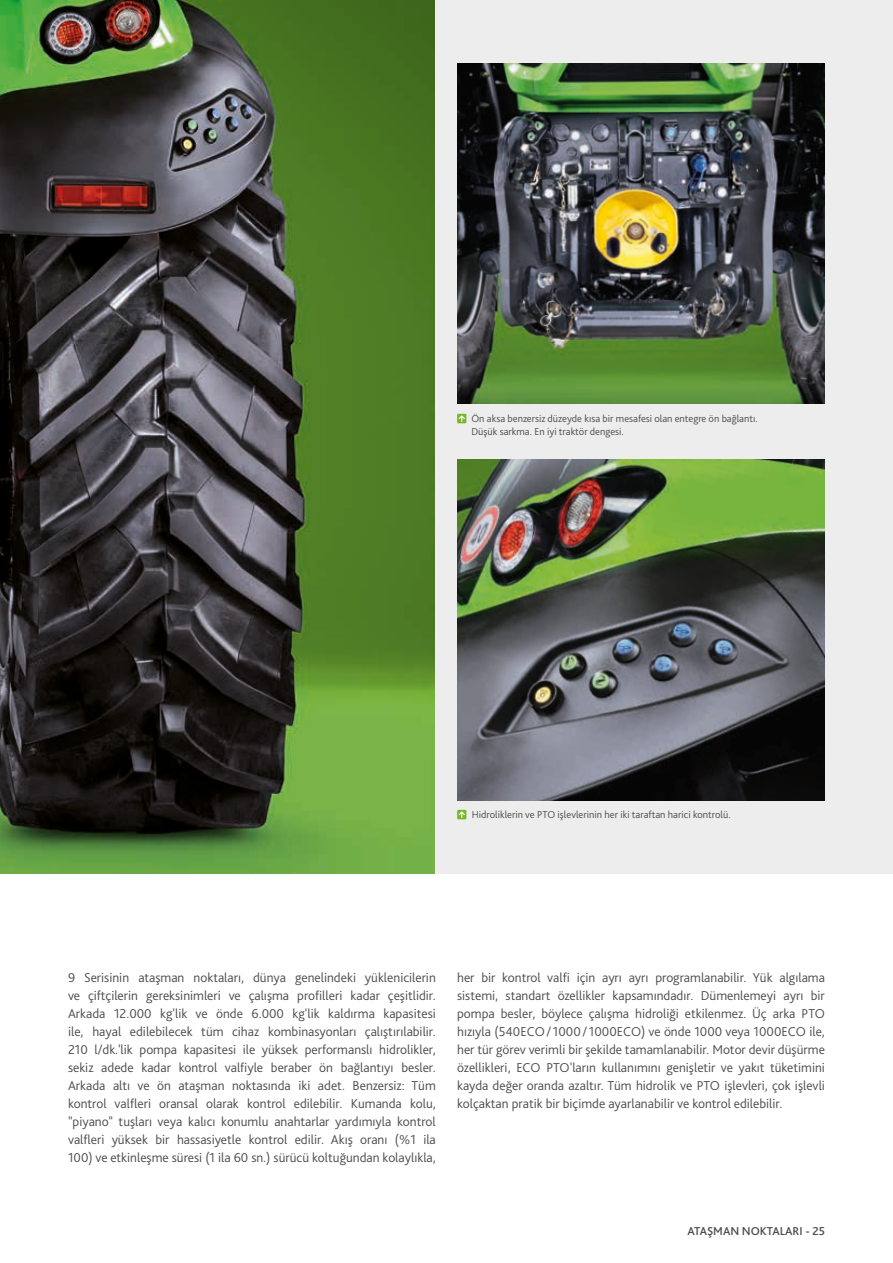
<style>
.page{position:relative;width:893px;height:1263px;background:#fff}
.page>*{position:absolute;margin:0;border:0;box-sizing:border-box;transform-origin:0 0}
.t1{font:300 13.5px/18px "Bliss Pro";color:#4b4b4a;text-align:justify}
.t2{font:500 12px "Bliss Pro";color:#4b4b4a}
.t3{font:300 10.5px/12.8px "Bliss Pro";color:#4b4b4a}
</style>
<div class="page">
<img style="left:0;top:0;width:436px;height:874px">
<div style="left:436px;top:0;width:457px;height:874px;background:#ededed"></div>
<img style="left:457px;top:64px;width:368px;height:340px">
<img style="left:457px;top:460px;width:368px;height:340px">
<div style="left:457px;top:414px;width:9px;height:9px;background:#76b82a"></div>
<svg style="left:459px;top:415px;width:6px;height:7px"></svg>
<div style="left:457px;top:810px;width:9px;height:9px;background:#76b82a"></div>
<svg style="left:459px;top:811px;width:6px;height:7px"></svg>
<p class="t3" style="left:471px;top:412px;width:288px">Ön aksa benzersiz düzeyde kısa bir mesafesi olan entegre ön bağlantı.<br>Düşük sarkma. En iyi traktör dengesi.</p>
<p class="t3" style="left:472px;top:808px;width:261px">Hidroliklerin ve PTO işlevlerinin her iki taraftan harici kontrolü.</p>
<p class="t1" style="left:68px;top:968px;width:369px">9 Serisinin ataşman noktaları, dünya genelindeki yüklenicilerin ve çiftçilerin gereksinimleri ve çalışma profilleri kadar çeşitlidir.<br>Arkada 12.000 kg'lik ve önde 6.000 kg'lik kaldırma kapasitesi ile, hayal edilebilecek tüm cihaz kombinasyonları çalıştırılabilir.<br>210 l/dk.'lik pompa kapasitesi ile yüksek performanslı hidrolikler, sekiz adede kadar kontrol valfiyle beraber ön bağlantıyı besler.<br>Arkada altı ve ön ataşman noktasında iki adet. Benzersiz: Tüm kontrol valfleri oransal olarak kontrol edilebilir. Kumanda kolu, "piyano" tuşları veya kalıcı konumlu anahtarlar yardımıyla kontrol valfleri yüksek bir hassasiyetle kontrol edilir. Akış oranı (%1 ila 100) ve etkinleşme süresi (1 ila 60 sn.) sürücü koltuğundan kolaylıkla,</p>
<p class="t1" style="left:457px;top:968px;width:369px">her bir kontrol valfi için ayrı ayrı programlanabilir. Yük algılama sistemi, standart özellikler kapsamındadır. Dümenlemeyi ayrı bir pompa besler, böylece çalışma hidroliği etkilenmez. Üç arka PTO hızıyla (540ECO/ 1000/ 1000ECO) ve önde 1000 veya 1000ECO ile, her tür görev verimli bir şekilde tamamlanabilir. Motor devir düşürme özellikleri, ECO PTO'ların kullanımını genişletir ve yakıt tüketimini kayda değer oranda azaltır. Tüm hidrolik ve PTO işlevleri, çok işlevli kolçaktan pratik bir biçimde ayarlanabilir ve kontrol edilebilir.</p>
<p class="t2" style="left:687px;top:1223px;width:139px">ATAŞMAN NOKTALARI - 25</p>
</div>
